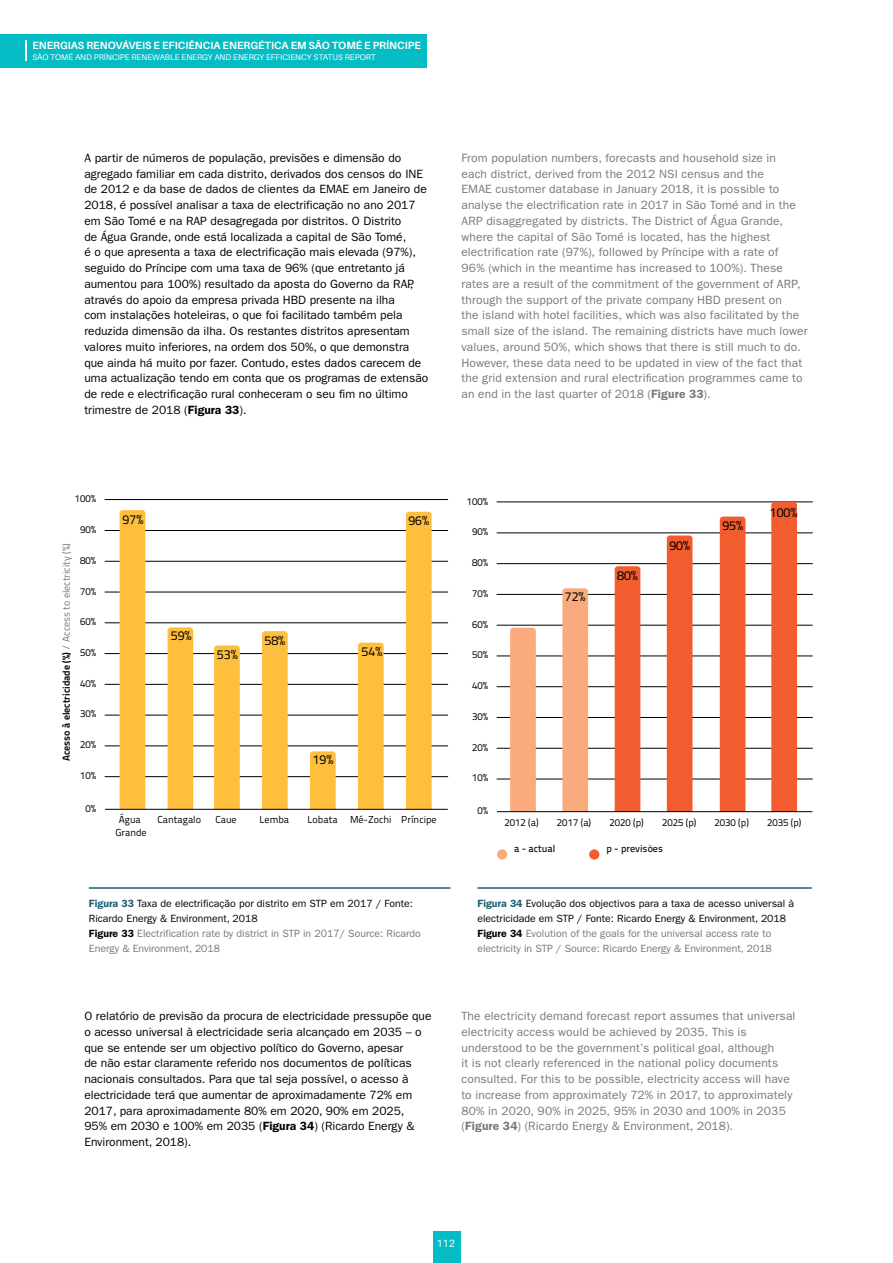
<style>
.page{position:relative;width:893px;height:1263px;background:#fff}
.page>*{position:absolute;margin:0;border:0;box-sizing:border-box;transform-origin:0 0}
.t1{font:12.9px "Titillium Text 14 L 400 wt";color:#000}
.t2{font:12px/15.8px "ITC Franklin Gothic Std";color:#000}
.t3{font:12px/15.8px "ITC Franklin Gothic Std";letter-spacing:.015em;color:#77787b}
.t4{font:10.5px/15px "ITC Franklin Gothic Std";color:#000}
.t5{font:700 10.5px "Aileron";color:#fff}
.t6{font:10.5px "Aileron";color:#fff}
.t7{font:10.05px/12.1px "Titillium Text 14 L 400 wt";color:#000;text-align:center}
.t8{font:10.05px "Titillium Text 14 L 800 wt";color:#000}
.t9{font:10.05px "Titillium Text 14 L 600 wt";color:#110b14}
.t10{font:8.25px "Aileron";color:#fff}
.s1{font-weight:600}
.s2{font-family:"Titillium Text 14 L 400 wt";color:#77787b}
.s3{font-weight:600;color:#1b5e71}
.s4{color:#77787b}
</style>
<div class="page">
<div style="left:433px;top:1232px;width:27px;height:31px;background:#04bcc3"></div>
<div style="left:0;top:34px;width:427px;height:33px;background:#04bcc3"></div>
<svg style="left:26px;top:41px;width:1px;height:20px"></svg>
<hr style="left:105px;top:776px;width:343px;height:1px;background:#000">
<hr style="left:105px;top:746px;width:343px;height:1px;background:#000">
<hr style="left:105px;top:715px;width:343px;height:1px;background:#000">
<hr style="left:105px;top:684px;width:343px;height:1px;background:#000">
<hr style="left:105px;top:653px;width:343px;height:1px;background:#000">
<hr style="left:105px;top:592px;width:343px;height:1px;background:#000">
<hr style="left:105px;top:622px;width:343px;height:1px;background:#000">
<hr style="left:105px;top:561px;width:343px;height:1px;background:#000">
<hr style="left:105px;top:530px;width:343px;height:1px;background:#000">
<hr style="left:105px;top:499px;width:343px;height:1px;background:#000">
<div style="left:120px;top:510px;width:25px;height:299px;background:#febf3f"></div>
<div style="left:168px;top:627px;width:25px;height:182px;background:#febf3f"></div>
<svg style="left:214px;top:645px;width:26px;height:164px;background:#fdbf41"></svg>
<div style="left:262px;top:631px;width:26px;height:178px;background:#febf3f"></div>
<svg style="left:310px;top:751px;width:26px;height:58px;background:#fdbf42"></svg>
<div style="left:358px;top:643px;width:26px;height:166px;background:#febf3f"></div>
<div style="left:406px;top:512px;width:26px;height:297px;background:#febf3f"></div>
<hr style="left:105px;top:809px;width:343px;height:1px;background:#000">
<hr style="left:89px;top:887px;width:361px;height:2px;background:#1b5e71">
<hr style="left:497px;top:779px;width:315px;height:1px;background:#000">
<hr style="left:497px;top:748px;width:315px;height:1px;background:#000">
<hr style="left:497px;top:717px;width:315px;height:1px;background:#000">
<hr style="left:497px;top:686px;width:315px;height:1px;background:#000">
<hr style="left:497px;top:656px;width:315px;height:1px;background:#000">
<hr style="left:497px;top:594px;width:315px;height:1px;background:#000">
<hr style="left:497px;top:625px;width:315px;height:1px;background:#000">
<hr style="left:497px;top:563px;width:315px;height:1px;background:#000">
<hr style="left:497px;top:533px;width:315px;height:1px;background:#000">
<hr style="left:497px;top:502px;width:315px;height:1px;background:#000">
<svg style="left:510px;top:628px;width:26px;height:183px;background:#f8ab7e"></svg>
<div style="left:562px;top:588px;width:26px;height:223px;background:#f9ab7d"></div>
<div style="left:615px;top:566px;width:25px;height:245px;background:#f15d2e"></div>
<div style="left:667px;top:535px;width:25px;height:276px;background:#f15d2e"></div>
<div style="left:720px;top:517px;width:25px;height:294px;background:#f15d2e"></div>
<svg style="left:771px;top:502px;width:26px;height:309px;background:#f16032"></svg>
<hr style="left:497px;top:811px;width:315px;height:1px;background:#000">
<div style="left:497px;top:849px;width:10px;height:11px;background:#f9ab7d;border-radius:50%"></div>
<div style="left:589px;top:849px;width:10px;height:11px;background:#f15d2e;border-radius:50%"></div>
<hr style="left:477px;top:887px;width:335px;height:2px;background:#1b5e71">
<p class="t5" style="left:32px;top:40px;width:390px">ENERGIAS RENOVÁVEIS E EFICIÊNCIA ENERGÉTICA EM SÃO TOMÉ E PRÍNCIPE</p>
<p class="t10" style="left:32px;top:52px;width:345px">SÃO TOMÉ AND PRÍNCIPE RENEWABLE ENERGY AND ENERGY EFFICIENCY STATUS REPORT</p>
<p class="t2" style="left:84px;top:150px;width:345px">A partir de números de população, previsões e dimensão do agregado familiar em cada distrito, derivados dos censos do INE de 2012 e da base de dados de clientes da EMAE em Janeiro de 2018, é possível analisar a taxa de electrificação no ano 2017 em São Tomé e na RAP desagregada por distritos. O Distrito<br>de Água Grande, onde está localizada a capital de São Tomé,<br>é o que apresenta a taxa de electrificação mais elevada (97%), seguido do Príncipe com uma taxa de 96% (que entretanto já aumentou para 100%) resultado da aposta do Governo da RAP, através do apoio da empresa privada HBD presente na ilha<br>com instalações hoteleiras, o que foi facilitado também pela reduzida dimensão da ilha. Os restantes distritos apresentam valores muito inferiores, na ordem dos 50%, o que demonstra que ainda há muito por fazer. Contudo, estes dados carecem de uma actualização tendo em conta que os programas de extensão de rede e electrificação rural conheceram o seu fim no último trimestre de 2018 (<span class="s1">Figura 33</span>).</p>
<p class="t3" style="left:461px;top:150px;width:348px">From population numbers, forecasts and household size in<br>each district, derived from the 2012 NSI census and the<br>EMAE customer database in January 2018, it is possible to analyse the electrification rate in 2017 in São Tomé and in the ARP disaggregated by districts. The District of Água Grande, where the capital of São Tomé is located, has the highest electrification rate (97%), followed by Príncipe with a rate of<br>96% (which in the meantime has increased to 100%). These rates are a result of the commitment of the government of ARP, through the support of the private company HBD present on<br>the island with hotel facilities, which was also facilitated by the small size of the island. The remaining districts have much lower values, around 50%, which shows that there is still much to do.<br>However, these data need to be updated in view of the fact that the grid extension and rural electrification programmes came to an end in the last quarter of 2018 (<span class="s1">Figure 33</span>).</p>
<p class="t7" style="left:75px;top:493px;width:23px">100%</p>
<p class="t7" style="left:467px;top:495px;width:23px">100%</p>
<p class="t8" style="left:60px;top:761px;width:220px;rotate:-90deg">Acesso à electricidade (%) <span class="s2">/ Access to electricity (%)</span></p>
<p class="t7" style="left:80px;top:523px;width:18px">90%</p>
<p class="t7" style="left:80px;top:554px;width:18px">80%</p>
<p class="t7" style="left:80px;top:585px;width:18px">70%</p>
<p class="t7" style="left:80px;top:616px;width:18px">60%</p>
<p class="t7" style="left:80px;top:646px;width:18px">50%</p>
<p class="t7" style="left:80px;top:677px;width:18px">40%</p>
<p class="t7" style="left:80px;top:708px;width:18px">30%</p>
<p class="t7" style="left:80px;top:739px;width:18px">20%</p>
<p class="t1" style="left:123px;top:512px;width:22px">97%</p>
<p class="t1" style="left:408px;top:513px;width:22px">96%</p>
<p class="t1" style="left:171px;top:628px;width:22px">59%</p>
<p class="t1" style="left:217px;top:647px;width:22px">53%</p>
<p class="t1" style="left:264px;top:632px;width:22px">58%</p>
<p class="t1" style="left:362px;top:644px;width:22px">54%</p>
<p class="t1" style="left:313px;top:752px;width:22px">19%</p>
<p class="t7" style="left:472px;top:526px;width:18px">90%</p>
<p class="t7" style="left:472px;top:557px;width:18px">80%</p>
<p class="t7" style="left:472px;top:587px;width:18px">70%</p>
<p class="t7" style="left:472px;top:618px;width:18px">60%</p>
<p class="t7" style="left:472px;top:649px;width:18px">50%</p>
<p class="t7" style="left:472px;top:679px;width:18px">40%</p>
<p class="t7" style="left:472px;top:710px;width:18px">30%</p>
<p class="t7" style="left:472px;top:741px;width:18px">20%</p>
<p class="t1" style="left:565px;top:589px;width:22px">72%</p>
<p class="t1" style="left:617px;top:568px;width:22px">80%</p>
<p class="t1" style="left:669px;top:537px;width:22px">90%</p>
<p class="t1" style="left:722px;top:518px;width:22px">95%</p>
<p class="t1" style="left:770px;top:504px;width:29px">100%</p>
<p class="t7" style="left:80px;top:769px;width:18px">10%</p>
<p class="t7" style="left:472px;top:772px;width:18px">10%</p>
<p class="t7" style="left:86px;top:802px;width:12px">0%</p>
<p class="t7" style="left:115px;top:814px;width:33px">Água<br>Grande</p>
<p class="t7" style="left:157px;top:814px;width:45px">Cantagalo</p>
<p class="t7" style="left:215px;top:814px;width:23px">Caue</p>
<p class="t7" style="left:259px;top:814px;width:31px">Lemba</p>
<p class="t7" style="left:307px;top:814px;width:131px">Lobata Mé-Zochi Príncipe</p>
<p class="t7" style="left:478px;top:805px;width:12px">0%</p>
<p class="t7" style="left:504px;top:816px;width:36px">2012 (a)</p>
<p class="t7" style="left:557px;top:816px;width:36px">2017 (a)</p>
<p class="t7" style="left:609px;top:816px;width:36px">2020 (p)</p>
<p class="t7" style="left:662px;top:816px;width:36px">2025 (p)</p>
<p class="t7" style="left:715px;top:816px;width:36px">2030 (p)</p>
<p class="t7" style="left:767px;top:816px;width:36px">2035 (p)</p>
<p class="t9" style="left:514px;top:842px;width:43px">a - actual</p>
<p class="t9" style="left:606px;top:842px;width:58px">p - previsões</p>
<p class="t4" style="left:89px;top:896px;width:334px"><span class="s3">Figura 33</span> Taxa de electrificação por distrito em STP em 2017 / Fonte:<br>Ricardo Energy &amp; Environment, 2018<br><span class="s1">Figure 33</span> <span class="s4">Electrification rate by district in STP in 2017/ Source: Ricardo Energy &amp; Environment, 2018</span></p>
<p class="t4" style="left:477px;top:896px;width:318px"><span class="s3">Figura 34</span> Evolução dos objectivos para a taxa de acesso universal à electricidade em STP / Fonte: Ricardo Energy &amp; Environment, 2018<br><span class="s1">Figure 34</span> <span class="s4">Evolution of the goals for the universal access rate to electricity in STP / Source: Ricardo Energy &amp; Environment, 2018</span></p>
<p class="t2" style="left:84px;top:1008px;width:349px">O relatório de previsão da procura de electricidade pressupõe que o acesso universal à electricidade seria alcançado em 2035 – o que se entende ser um objectivo político do Governo, apesar<br>de não estar claramente referido nos documentos de políticas nacionais consultados. Para que tal seja possível, o acesso à electricidade terá que aumentar de aproximadamente 72% em 2017, para aproximadamente 80% em 2020, 90% em 2025,<br>95% em 2030 e 100% em 2035 (<span class="s1">Figura 34</span>) (Ricardo Energy &amp; Environment, 2018).</p>
<p class="t3" style="left:461px;top:1008px;width:336px">The electricity demand forecast report assumes that universal electricity access would be achieved by 2035. This is understood to be the government’s political goal, although<br>it is not clearly referenced in the national policy documents consulted. For this to be possible, electricity access will have to increase from approximately 72% in 2017, to approximately 80% in 2020, 90% in 2025, 95% in 2030 and 100% in 2035 (<span class="s1">Figure 34</span>) (Ricardo Energy &amp; Environment, 2018).</p>
<p class="t6" style="left:436px;top:1238px;width:20px">112</p>
</div>
